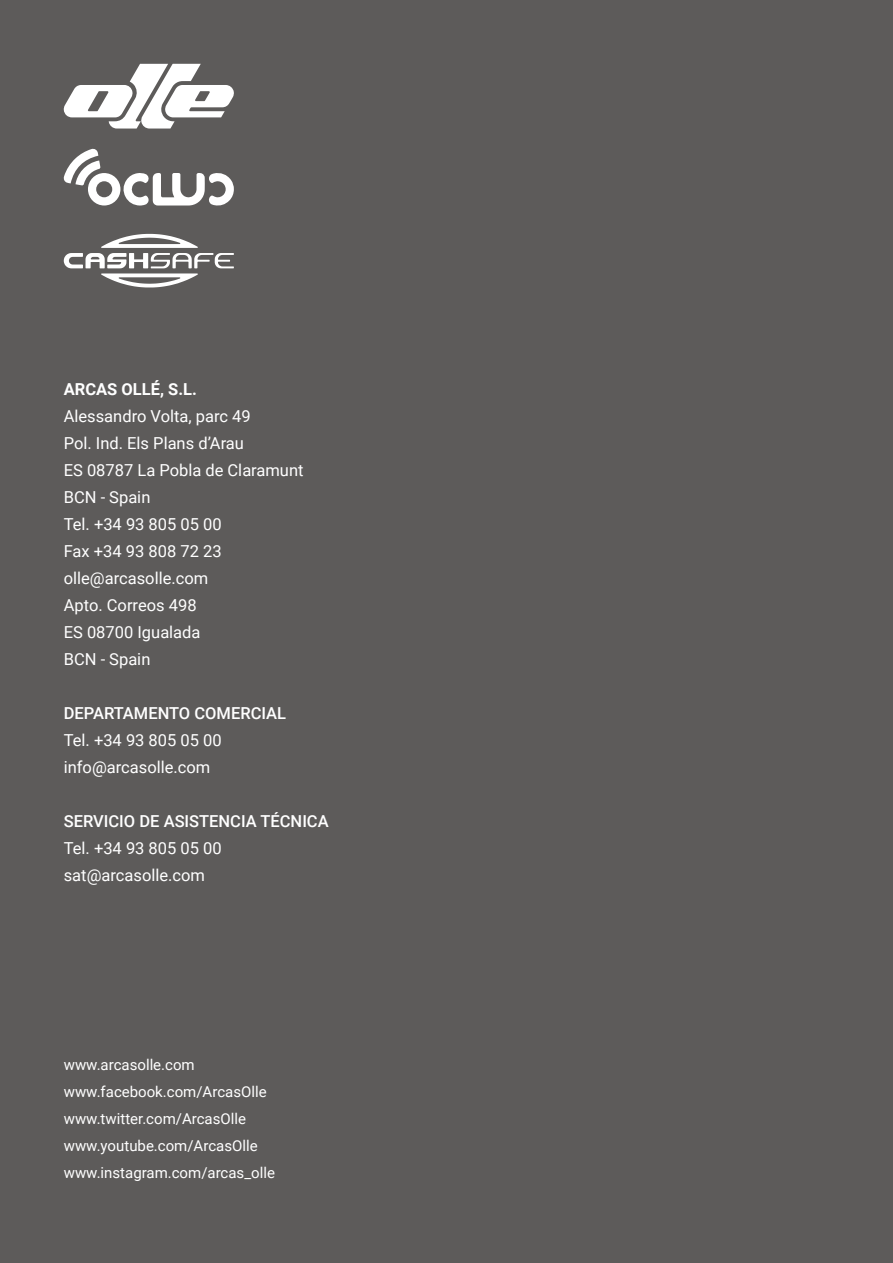
<style>
.page{position:relative;width:893px;height:1263px;background:#5d5b5a}
.page>*{position:absolute;margin:0;border:0;box-sizing:border-box;transform-origin:0 0}
.t1{font:16.5px "Roboto";color:#fff}
.t2{font:500 16.5px "Roboto";color:#fff}
.t3{font:700 16.5px "Roboto";color:#fff}
.t4{font:15px "Roboto";color:#fff}
</style>
<div class="page">
<svg style="left:64px;top:234px;width:170px;height:53px"></svg>
<svg style="left:64px;top:64px;width:170px;height:65px"></svg>
<svg style="left:63px;top:148px;width:171px;height:58px"></svg>
<p class="t3" style="left:64px;top:378px;width:135px">ARCAS OLLÉ, S.L.</p>
<p class="t1" style="left:64px;top:405px;width:188px">Alessandro Volta, parc 49</p>
<p class="t1" style="left:64px;top:432px;width:182px">Pol. Ind. Els Plans d’Arau</p>
<p class="t1" style="left:64px;top:459px;width:241px">ES 08787 La Pobla de Claramunt</p>
<p class="t1" style="left:64px;top:486px;width:88px">BCN - Spain</p>
<p class="t1" style="left:64px;top:513px;width:159px">Tel. +34 93 805 05 00</p>
<p class="t1" style="left:64px;top:540px;width:159px">Fax +34 93 808 72 23</p>
<p class="t1" style="left:64px;top:567px;width:146px">olle@arcasolle.com</p>
<p class="t1" style="left:64px;top:594px;width:134px">Apto. Correos 498</p>
<p class="t1" style="left:64px;top:621px;width:138px">ES 08700 Igualada</p>
<p class="t1" style="left:64px;top:648px;width:88px">BCN - Spain</p>
<p class="t2" style="left:64px;top:702px;width:224px">DEPARTAMENTO COMERCIAL</p>
<p class="t1" style="left:64px;top:729px;width:159px">Tel. +34 93 805 05 00</p>
<p class="t1" style="left:64px;top:756px;width:148px">info@arcasolle.com</p>
<p class="t2" style="left:64px;top:810px;width:266px">SERVICIO DE ASISTENCIA TÉCNICA</p>
<p class="t1" style="left:64px;top:837px;width:159px">Tel. +34 93 805 05 00</p>
<p class="t1" style="left:64px;top:864px;width:143px">sat@arcasolle.com</p>
<p class="t4" style="left:64px;top:1054px;width:132px">www.arcasolle.com</p>
<p class="t4" style="left:64px;top:1081px;width:204px">www.facebook.com/ArcasOlle</p>
<p class="t4" style="left:64px;top:1108px;width:184px">www.twitter.com/ArcasOlle</p>
<p class="t4" style="left:64px;top:1135px;width:195px">www.youtube.com/ArcasOlle</p>
<p class="t4" style="left:64px;top:1162px;width:213px">www.instagram.com/arcas_olle</p>
</div>
